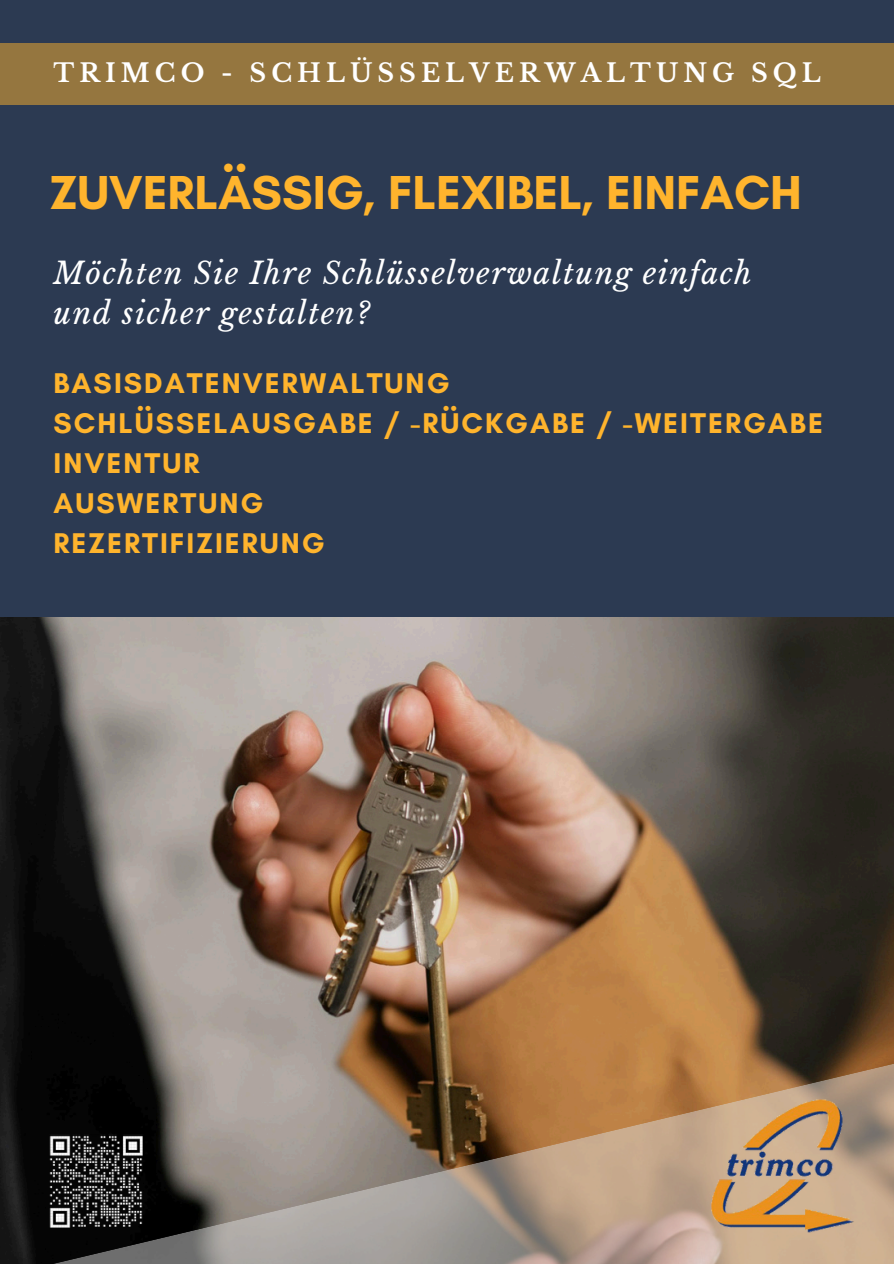
<style>
.page{position:relative;width:894px;height:1264px;background:#fff}
.page>*{position:absolute;margin:0;border:0;box-sizing:border-box;transform-origin:0 0}
.t1{font:700 48.6px "Glacial Indifference";color:#ffb42d}
.t2{font:italic 29.85px/40.8px "Libre Baskerville";letter-spacing:.05em;color:#fff}
.t3{font:700 29.1px/39.9px "Glacial Indifference";letter-spacing:.07em;color:#ffb42d}
.t4{font:700 25.2px "Libre Baskerville";letter-spacing:.2em;color:#fff}
</style>
<div class="page">
<div style="left:0;top:0;width:893px;height:1263px;background:#2c3a52"></div>
<img style="left:0;top:618px;width:893px;height:440px">
<svg style="left:0;top:1058px;width:893px;height:205px;background:#877563"></svg>
<div style="left:0;top:43px;width:893px;height:62px;background:#95763f"></div>
<img style="left:50px;top:1134px;width:96px;height:95px">
<img style="left:699px;top:1093px;width:164px;height:146px">
<p class="t4" style="left:54px;top:57px;width:768px">TRIMCO - SCHLÜSSELVERWALTUNG SQL</p>
<p class="t1" style="left:50px;top:162px;width:753px">ZUVERLÄSSIG, FLEXIBEL, EINFACH</p>
<h1 class="t2" style="left:54px;top:253px;width:699px">Möchten Sie Ihre Schlüsselverwaltung einfach und sicher gestalten?</h1>
<h3 class="t3" style="left:54px;top:363px;width:770px">BASISDATENVERWALTUNG<br>SCHLÜSSELAUSGABE / -RÜCKGABE / -WEITERGABE<br>INVENTUR<br>AUSWERTUNG<br>REZERTIFIZIERUNG</h3>
</div>
